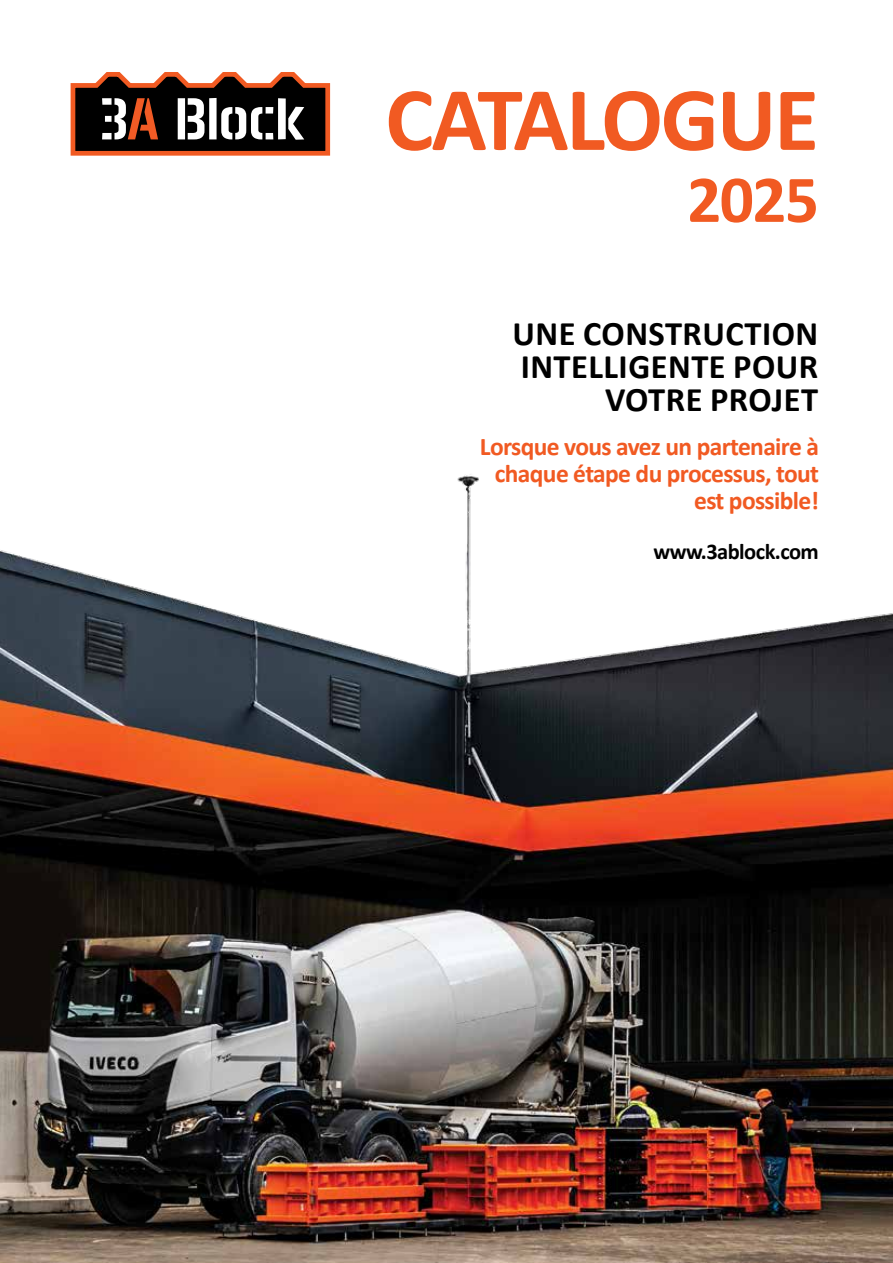
<style>
.page{position:relative;width:893px;height:1263px;background:#fff}
.page>*{position:absolute;margin:0;border:0;box-sizing:border-box;transform-origin:0 0}
.t1{font:700 91.5px "Calibri";letter-spacing:-.025em;color:#f15a22}
.t2{font:700 67.5px "Calibri";color:#f15a22}
.t3{font:700 34.5px/33px "Calibri";letter-spacing:.015em;color:#000;text-align:right}
.t4{font:700 25.5px/27px "Calibri";letter-spacing:-.025em;color:#f15a22;text-align:right}
.t5{font:700 22.5px "Calibri";letter-spacing:-.025em;color:#000}
</style>
<div class="page">
<img style="left:0;top:474px;width:893px;height:789px">
<svg style="left:70px;top:72px;width:261px;height:84px"></svg>
<h1 class="t1" style="left:385px;top:55px;width:435px">CATALOGUE</h1>
<h2 class="t2" style="left:687px;top:152px;width:133px">2025</h2>
<h3 class="t3" style="left:513px;top:316px;width:307px">UNE CONSTRUCTION<br>INTELLIGENTE POUR<br>VOTRE PROJET</h3>
<p class="t4" style="left:480px;top:432px;width:341px">Lorsque vous avez un partenaire à chaque étape du processus, tout est possible!</p>
<p class="t5" style="left:653px;top:535px;width:167px">www.3ablock.com</p>
</div>
